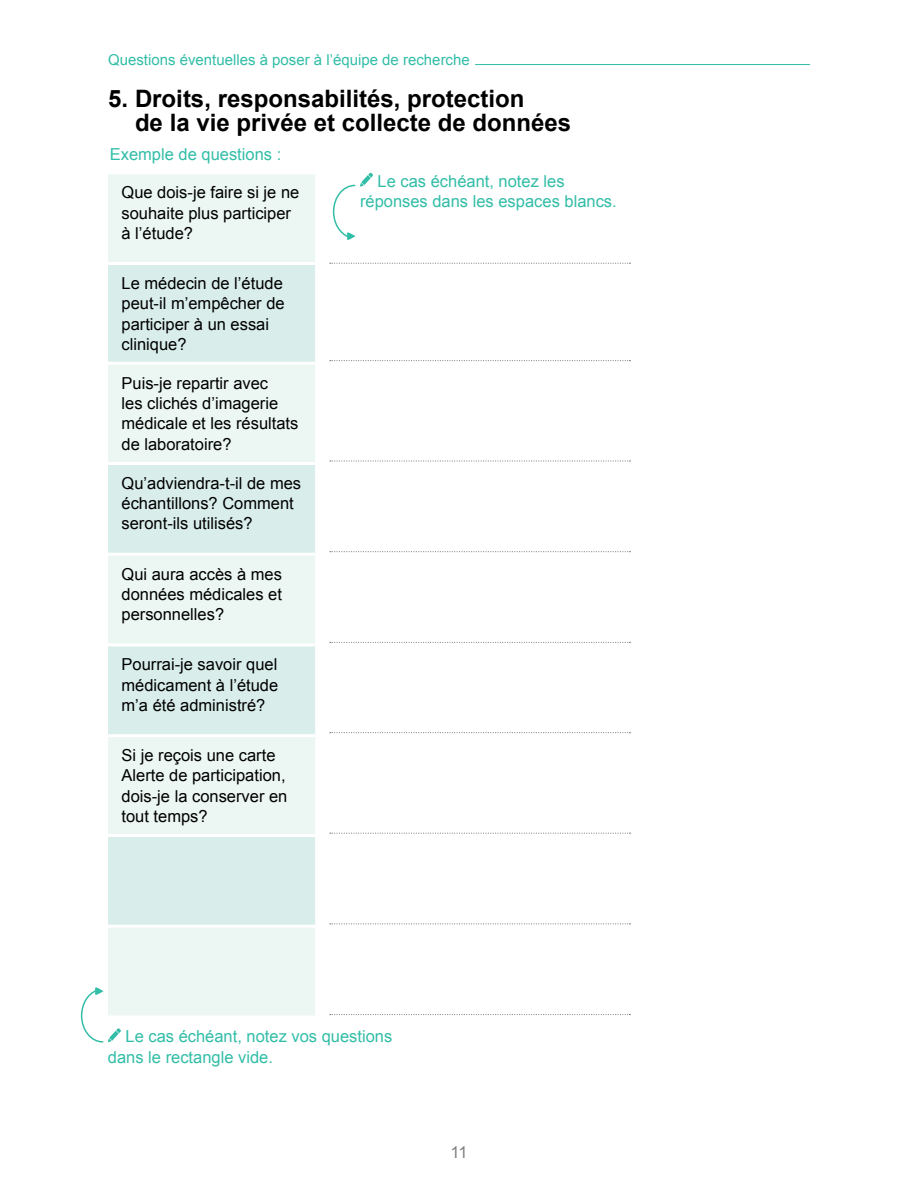
<style>
.page{position:relative;width:918px;height:1188px;background:#fff}
.page>*{position:absolute;margin:0;border:0;box-sizing:border-box;transform-origin:0 0}
.t1{font:700 24px/24px "Arial";color:#000}
.t2{font:16.5px/20.2px "Arial";color:#000}
.t3{font:16.5px/20.2px "Arial";color:#32bda7}
.t4{font:16.5px "Arial";color:#808080}
.t5{font:15px "Arial";color:#32bda7}
</style>
<div class="page">
<div style="left:108px;top:174px;width:207px;height:841px;background:#ecf7f4"></div>
<svg style="left:108px;top:265px;width:207px;height:660px;background:#e1f1ee"></svg>
<hr style="left:108px;top:262px;width:209px;height:3px;background:#fff">
<hr style="left:108px;top:362px;width:209px;height:3px;background:#fff">
<hr style="left:108px;top:643px;width:209px;height:3px;background:#fff">
<hr style="left:108px;top:734px;width:209px;height:3px;background:#fff">
<hr style="left:108px;top:834px;width:209px;height:3px;background:#fff">
<hr style="left:108px;top:462px;width:209px;height:3px;background:#fff">
<hr style="left:108px;top:553px;width:209px;height:3px;background:#fff">
<hr style="left:108px;top:925px;width:209px;height:3px;background:#fff">
<svg style="left:80px;top:987px;width:41px;height:56px"></svg>
<svg style="left:330px;top:263px;width:300px;height:1px"></svg>
<svg style="left:330px;top:732px;width:300px;height:1px"></svg>
<svg style="left:330px;top:360px;width:300px;height:1px"></svg>
<svg style="left:330px;top:833px;width:300px;height:1px"></svg>
<svg style="left:330px;top:460px;width:300px;height:2px"></svg>
<svg style="left:330px;top:923px;width:300px;height:1px"></svg>
<svg style="left:330px;top:551px;width:300px;height:1px"></svg>
<svg style="left:330px;top:1014px;width:300px;height:1px"></svg>
<svg style="left:330px;top:642px;width:300px;height:1px"></svg>
<hr style="left:475px;top:64px;width:335px;height:1px;background:#32bda7">
<svg style="left:332px;top:173px;width:41px;height:67px"></svg>
<p class="t5" style="left:108px;top:50px;width:363px">Questions éventuelles à poser à l’équipe de recherche</p>
<h1 class="t1" style="left:135px;top:88px;width:438px;text-indent:-27px">5. Droits, responsabilités, protection<br>de la vie privée et collecte de données</h1>
<p class="t3" style="left:110px;top:144px;width:173px">Exemple de questions :</p>
<p class="t2" style="left:122px;top:183px;width:179px">Que dois-je faire si je ne souhaite plus participer à l’étude?</p>
<p class="t2" style="left:122px;top:273px;width:165px">Le médecin de l’étude peut-il m’empêcher de participer à un essai clinique?</p>
<p class="t2" style="left:122px;top:373px;width:178px">Puis-je repartir avec<br>les clichés d’imagerie médicale et les résultats de laboratoire?</p>
<p class="t2" style="left:122px;top:473px;width:181px">Qu’adviendra-t-il de mes échantillons? Comment seront-ils utilisés?</p>
<p class="t2" style="left:122px;top:564px;width:162px;text-align:justify">Qui aura accès à mes données médicales et personnelles?</p>
<p class="t2" style="left:122px;top:655px;width:158px;text-align:justify">Pourrai-je savoir quel médicament à l’étude m’a été administré?</p>
<p class="t2" style="left:122px;top:745px;width:167px">Si je reçois une carte<br>Alerte de participation, dois-je la conserver en tout temps?</p>
<p class="t3" style="left:360px;top:171px;width:258px;text-indent:18px">Le cas échéant, notez les réponses dans les espaces blancs.</p>
<p class="t3" style="left:108px;top:1027px;width:286px;text-indent:18px">Le cas échéant, notez vos questions dans le rectangle vide.</p>
<p class="t4" style="left:450px;top:1141px;width:19px">11</p>
</div>
